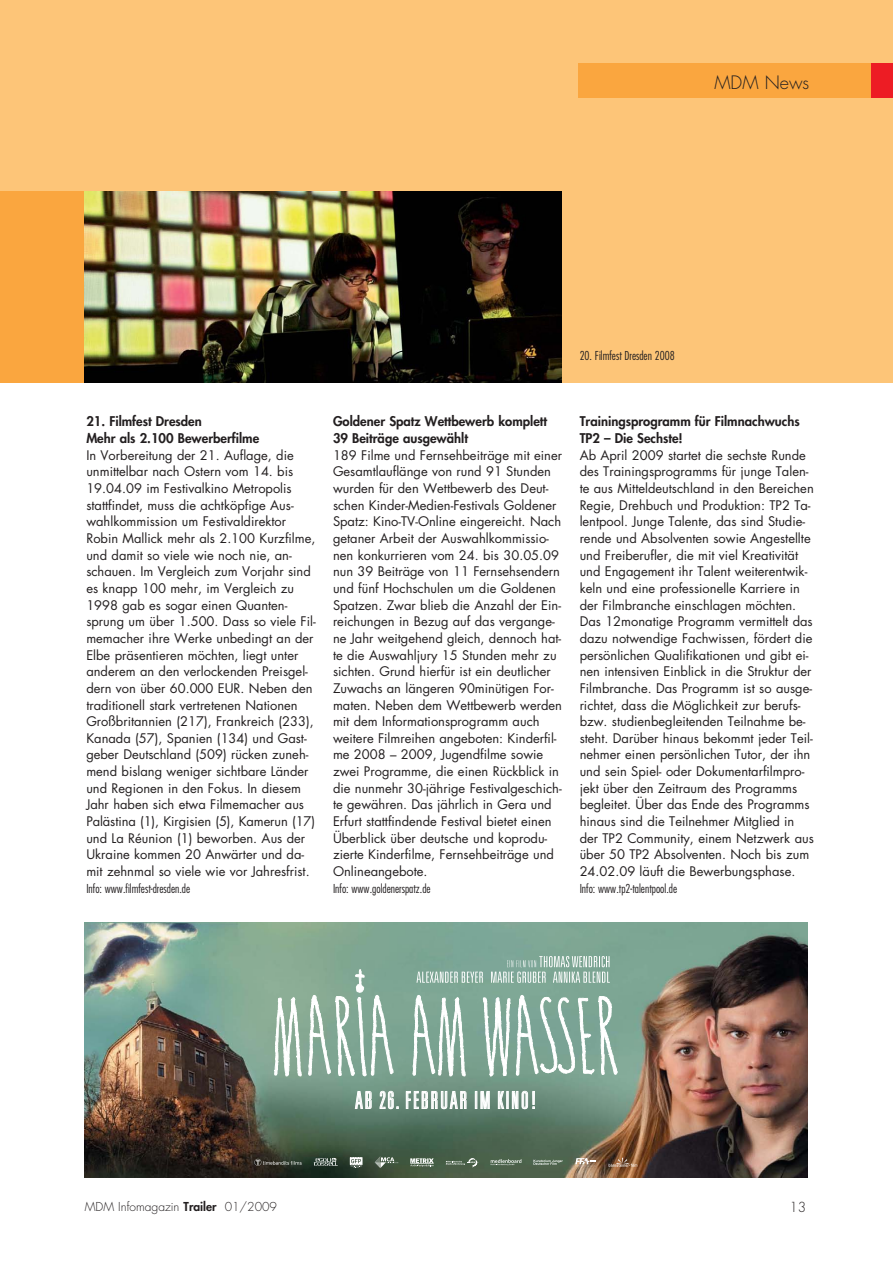
<style>
.page{position:relative;width:893px;height:1263px;background:#fff}
.page>*{position:absolute;margin:0;border:0;box-sizing:border-box;transform-origin:0 0}
.t1{font:23.7px "Univers Light Ultra Condensed+GRTUFH";letter-spacing:.075em;color:#fff}
.t2{font:300 18px "Futura";color:#231f20}
.t3{font:300 13.5px "Futura";color:#231f20}
.t4{font:800 13.05px/16.6px "Futura";color:#231f20}
.t5{font:12.9px/16.6px "Futura LT";color:#231f20}
.t6{font:300 condensed 12px "Futura";color:#231f20}
.t7{font:300 12px "Futura";color:#231f20}
.s1{font-weight:800}
</style>
<div class="page">
<div style="left:0;top:0;width:892px;height:383px;background:#fdc578"></div>
<div style="left:578px;top:64px;width:314px;height:34px;background:#faa63f"></div>
<div style="left:871px;top:64px;width:21px;height:34px;background:#ed1c24"></div>
<div style="left:0;top:191px;width:314px;height:192px;background:#faa63f"></div>
<img style="left:85px;top:191px;width:476px;height:192px">
<img style="left:85px;top:923px;width:723px;height:255px">
<svg style="left:575px;top:1158px;width:22px;height:9px"></svg>
<svg style="left:533px;top:1160px;width:30px;height:5px"></svg>
<svg style="left:491px;top:1159px;width:30px;height:6px"></svg>
<svg style="left:446px;top:1158px;width:32px;height:10px"></svg>
<svg style="left:350px;top:1157px;width:12px;height:11px"></svg>
<svg style="left:609px;top:1158px;width:28px;height:9px"></svg>
<svg style="left:410px;top:1158px;width:24px;height:9px"></svg>
<svg style="left:375px;top:1156px;width:24px;height:13px"></svg>
<svg style="left:254px;top:1159px;width:48px;height:7px"></svg>
<svg style="left:314px;top:1158px;width:24px;height:8px"></svg>
<svg style="left:355px;top:1091px;width:17px;height:18px"></svg>
<svg style="left:379px;top:1091px;width:19px;height:18px"></svg>
<svg style="left:406px;top:1091px;width:84px;height:18px;background:#a7bab1"></svg>
<div style="left:522px;top:1091px;width:5px;height:18px;border:1px solid #fff;border-radius:3px"></div>
<svg style="left:498px;top:1091px;width:28px;height:18px"></svg>
<svg style="left:533px;top:1091px;width:1px;height:18px"></svg>
<svg style="left:516px;top:995px;width:101px;height:81px"></svg>
<svg style="left:483px;top:995px;width:27px;height:83px"></svg>
<svg style="left:413px;top:995px;width:52px;height:84px"></svg>
<svg style="left:274px;top:996px;width:28px;height:83px"></svg>
<svg style="left:308px;top:966px;width:86px;height:111px"></svg>
<svg style="left:416px;top:956px;width:194px;height:27px;background:#98b8ab"></svg>
<h2 class="t2" style="left:714px;top:74px;width:96px">MDM News</h2>
<p class="t6" style="left:580px;top:350px;width:97px">20. Filmfest Dresden 2008</p>
<p class="t4" style="left:86px;top:414px;width:174px">21. Filmfest Dresden<br>Mehr als 2.100 Bewerberfilme</p>
<p class="t5" style="left:86px;top:448px;width:231px">In Vorbereitung der 21. Auflage, die unmittelbar nach Ostern vom 14. bis 19.04.09 im Festivalkino Metropolis stattfindet, muss die achtköpfige Aus&shy;wahlkommission um Festivaldirektor Robin Mallick mehr als 2.100 Kurzfilme, und damit so viele wie noch nie, an&shy;schauen. Im Vergleich zum Vorjahr sind es knapp 100 mehr, im Vergleich zu 1998 gab es sogar einen Quanten&shy;sprung um über 1.500. Dass so viele Fil&shy;memacher ihre Werke unbedingt an der Elbe präsentieren möchten, liegt unter anderem an den verlockenden Preisgel&shy;dern von über 60.000 EUR. Neben den traditionell stark vertretenen Nationen Großbritannien (217), Frankreich (233), Kanada (57), Spanien (134) und Gast&shy;geber Deutschland (509) rücken zuneh&shy;mend bislang weniger sichtbare Länder und Regionen in den Fokus. In diesem Jahr haben sich etwa Filmemacher aus Palästina (1), Kirgisien (5), Kamerun (17) und La Réunion (1) beworben. Aus der Ukraine kommen 20 Anwärter und da&shy;mit zehnmal so viele wie vor Jahresfrist.</p>
<p class="t6" style="left:86px;top:883px;width:105px">Info: www.filmfest-dresden.de</p>
<p class="t4" style="left:333px;top:414px;width:215px">Goldener Spatz Wettbewerb komplett<br>39 Beiträge ausgewählt</p>
<p class="t5" style="left:333px;top:448px;width:231px">189 Filme und Fernsehbeiträge mit einer Gesamtlauflänge von rund 91 Stunden wurden für den Wettbewerb des Deut&shy;schen Kinder-Medien-Festivals Goldener Spatz: Kino-TV-Online eingereicht. Nach getaner Arbeit der Auswahlkommissio&shy;nen konkurrieren vom 24. bis 30.05.09 nun 39 Beiträge von 11 Fernsehsendern und fünf Hochschulen um die Goldenen Spatzen. Zwar blieb die Anzahl der Ein&shy;reichungen in Bezug auf das vergange&shy;ne Jahr weitgehend gleich, dennoch hat&shy;te die Auswahljury 15 Stunden mehr zu sichten. Grund hierfür ist ein deutlicher Zuwachs an längeren 90minütigen For&shy;maten. Neben dem Wettbewerb werden mit dem Informationsprogramm auch weitere Filmreihen angeboten: Kinderfil&shy;me 2008 – 2009, Jugendfilme sowie zwei Programme, die einen Rückblick in die nunmehr 30-jährige Festivalgeschich&shy;te gewähren. Das jährlich in Gera und Erfurt stattfindende Festival bietet einen Überblick über deutsche und koprodu&shy;zierte Kinderfilme, Fernsehbeiträge und Onlineangebote.</p>
<p class="t6" style="left:333px;top:883px;width:99px">Info: www.goldenerspatz.de</p>
<p class="t4" style="left:580px;top:414px;width:222px">Trainingsprogramm für Filmnachwuchs<br>TP2 – Die Sechste!</p>
<p class="t5" style="left:580px;top:448px;width:236px">Ab April 2009 startet die sechste Runde des Trainingsprogramms für junge Talen&shy;te aus Mitteldeutschland in den Bereichen Regie, Drehbuch und Produktion: TP2 Ta&shy;lentpool. Junge Talente, das sind Studie&shy;rende und Absolventen sowie Angestellte und Freiberufler, die mit viel Kreativität und Engagement ihr Talent weiterentwik&shy;keln und eine professionelle Karriere in der Filmbranche einschlagen möchten.<br>Das 12monatige Programm vermittelt das dazu notwendige Fachwissen, fördert die persönlichen Qualifikationen und gibt ei&shy;nen intensiven Einblick in die Struktur der Filmbranche. Das Programm ist so ausge&shy;richtet, dass die Möglichkeit zur berufs&shy;bzw. studienbegleitenden Teilnahme be&shy;steht. Darüber hinaus bekommt jeder Teil&shy;nehmer einen persönlichen Tutor, der ihn und sein Spiel- oder Dokumentarfilmpro&shy;jekt über den Zeitraum des Programms begleitet. Über das Ende des Programms hinaus sind die Teilnehmer Mitglied in der TP2 Community, einem Netzwerk aus über 50 TP2 Absolventen. Noch bis zum 24.02.09 läuft die Bewerbungsphase.</p>
<p class="t6" style="left:580px;top:883px;width:99px">Info: www.tp2-talentpool.de</p>
<h1 class="t1" style="left:355px;top:1091px;width:183px">AB 26. FEBRUAR IM KINO!</h1>
<p class="t7" style="left:85px;top:1201px;width:194px">MDM Infomagazin <span class="s1">Trailer</span> 01/2009</p>
<p class="t3" style="left:789px;top:1201px;width:18px">13</p>
</div>
